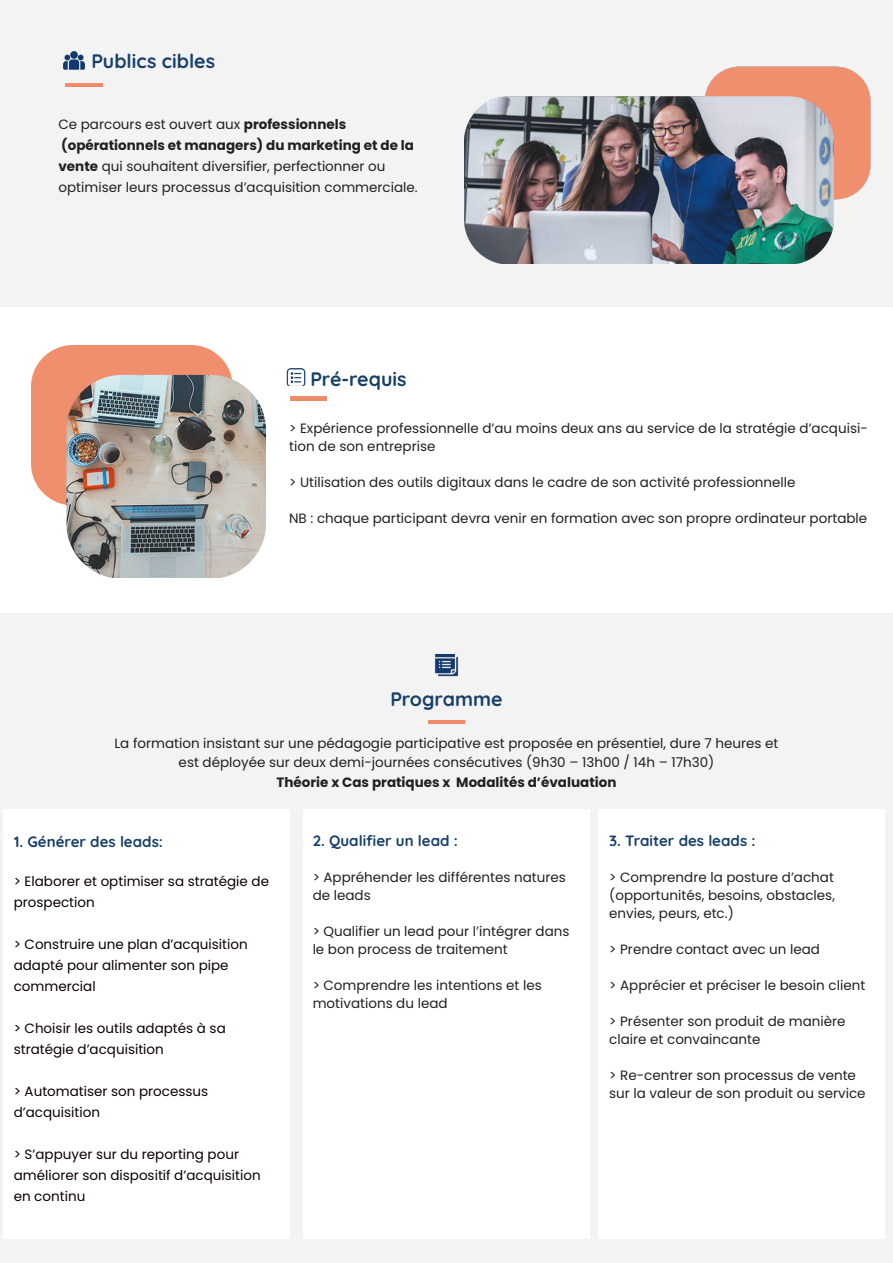
<style>
.page{position:relative;width:893px;height:1263px;background:#fff}
.page>*{position:absolute;margin:0;border:0;box-sizing:border-box;transform-origin:0 0}
.t1{font:300 19.5px "Quicksand";color:#183f69}
.t2{font:300 15px "Quicksand";color:#183f69}
.t3{font:13.5px/18px "Poppins";color:#231f20}
.t4{font:13.5px/21px "Poppins";color:#0d0003}
.t5{font:700 13.5px/21px "Poppins";color:#231f20}
.s1{font-weight:700}
.s2{font-weight:400}
</style>
<div class="page">
<img style="left:32px;top:346px;width:233px;height:232px">
<div style="left:0;top:614px;width:893px;height:649px;background:#f3f3f3"></div>
<div style="left:0;top:0;width:893px;height:306px;background:#f3f3f3"></div>
<img style="left:464px;top:66px;width:407px;height:198px">
<img style="left:64px;top:52px;width:21px;height:18px">
<img style="left:286px;top:369px;width:20px;height:17px">
<img style="left:435px;top:655px;width:24px;height:22px">
<img style="left:290px;top:397px;width:36px;height:3px">
<div style="left:4px;top:809px;width:286px;height:430px;background:#fff"></div>
<div style="left:303px;top:809px;width:287px;height:430px;background:#fff"></div>
<div style="left:599px;top:809px;width:286px;height:430px;background:#fff"></div>
<p class="t1" style="left:91px;top:46px;width:125px">Publics cibles</p>
<p class="t3" style="left:58px;top:115px;width:289px">Ce parcours est ouvert aux <span class="s1">professionnels</span></p>
<p class="t5" style="left:58px;top:135px;width:357px">(opérationnels et managers) du marketing et de la vente <span class="s2">qui souhaitent diversifier, perfectionner ou</span></p>
<p class="t3" style="left:58px;top:178px;width:361px">optimiser leurs processus d’acquisition commerciale.</p>
<p class="t1" style="left:310px;top:364px;width:98px">Pré-requis</p>
<p class="t3" style="left:289px;top:419px;width:580px">&gt; Expérience professionnelle d’au moins deux ans au service de la stratégie d’acquisi&shy;tion de son entreprise</p>
<p class="t3" style="left:289px;top:473px;width:508px">&gt; Utilisation des outils digitaux dans le cadre de son activité professionnelle</p>
<p class="t3" style="left:289px;top:509px;width:580px">NB : chaque participant devra venir en formation avec son propre ordinateur portable</p>
<p class="t1" style="left:390px;top:684px;width:114px">Programme</p>
<p class="t3" style="left:114px;top:734px;width:666px">La formation insistant sur une pédagogie participative est proposée en présentiel, dure 7 heures et</p>
<p class="t3" style="left:179px;top:753px;width:537px">est déployée sur deux demi-journées consécutives (9h30 – 13h00 / 14h – 17h30)</p>
<p class="t5" style="left:276px;top:771px;width:342px">Théorie x Cas pratiques x Modalités d’évaluation</p>
<p class="t2" style="left:14px;top:830px;width:151px">1. Générer des leads:</p>
<p class="t4" style="left:14px;top:871px;width:257px">&gt; Elaborer et optimiser sa stratégie de</p>
<p class="t4" style="left:14px;top:892px;width:83px">prospection</p>
<p class="t4" style="left:14px;top:934px;width:235px">&gt; Construire une plan d’acquisition adapté pour alimenter son pipe</p>
<p class="t4" style="left:14px;top:976px;width:84px">commercial</p>
<p class="t4" style="left:14px;top:1018px;width:214px">&gt; Choisir les outils adaptés à sa</p>
<p class="t4" style="left:14px;top:1039px;width:152px">stratégie d’acquisition</p>
<p class="t4" style="left:14px;top:1081px;width:196px">&gt; Automatiser son processus</p>
<p class="t4" style="left:14px;top:1102px;width:88px">d’acquisition</p>
<p class="t4" style="left:14px;top:1144px;width:227px">&gt; S’appuyer sur du reporting pour</p>
<p class="t4" style="left:14px;top:1165px;width:248px">améliorer son dispositif d’acquisition</p>
<p class="t4" style="left:14px;top:1186px;width:73px">en continu</p>
<p class="t2" style="left:313px;top:829px;width:147px">2. Qualifier un lead :</p>
<p class="t3" style="left:313px;top:868px;width:255px">&gt; Appréhender les différentes natures de leads</p>
<p class="t3" style="left:313px;top:922px;width:258px">&gt; Qualifier un lead pour l’intégrer dans le bon process de traitement</p>
<p class="t3" style="left:313px;top:976px;width:231px">&gt; Comprendre les intentions et les</p>
<p class="t3" style="left:313px;top:994px;width:136px">motivations du lead</p>
<p class="t2" style="left:609px;top:829px;width:148px">3. Traiter des leads :</p>
<p class="t3" style="left:609px;top:868px;width:226px">&gt; Comprendre la posture d’achat</p>
<p class="t3" style="left:609px;top:886px;width:227px">(opportunités, besoins, obstacles,</p>
<p class="t3" style="left:609px;top:904px;width:126px">envies, peurs, etc.)</p>
<p class="t3" style="left:609px;top:940px;width:212px">&gt; Prendre contact avec un lead</p>
<p class="t3" style="left:609px;top:976px;width:257px">&gt; Apprécier et préciser le besoin client</p>
<p class="t3" style="left:609px;top:1012px;width:238px">&gt; Présenter son produit de manière claire et convaincante</p>
<p class="t3" style="left:609px;top:1066px;width:258px">&gt; Re-centrer son processus de vente sur la valeur de son produit ou service</p>
</div>
